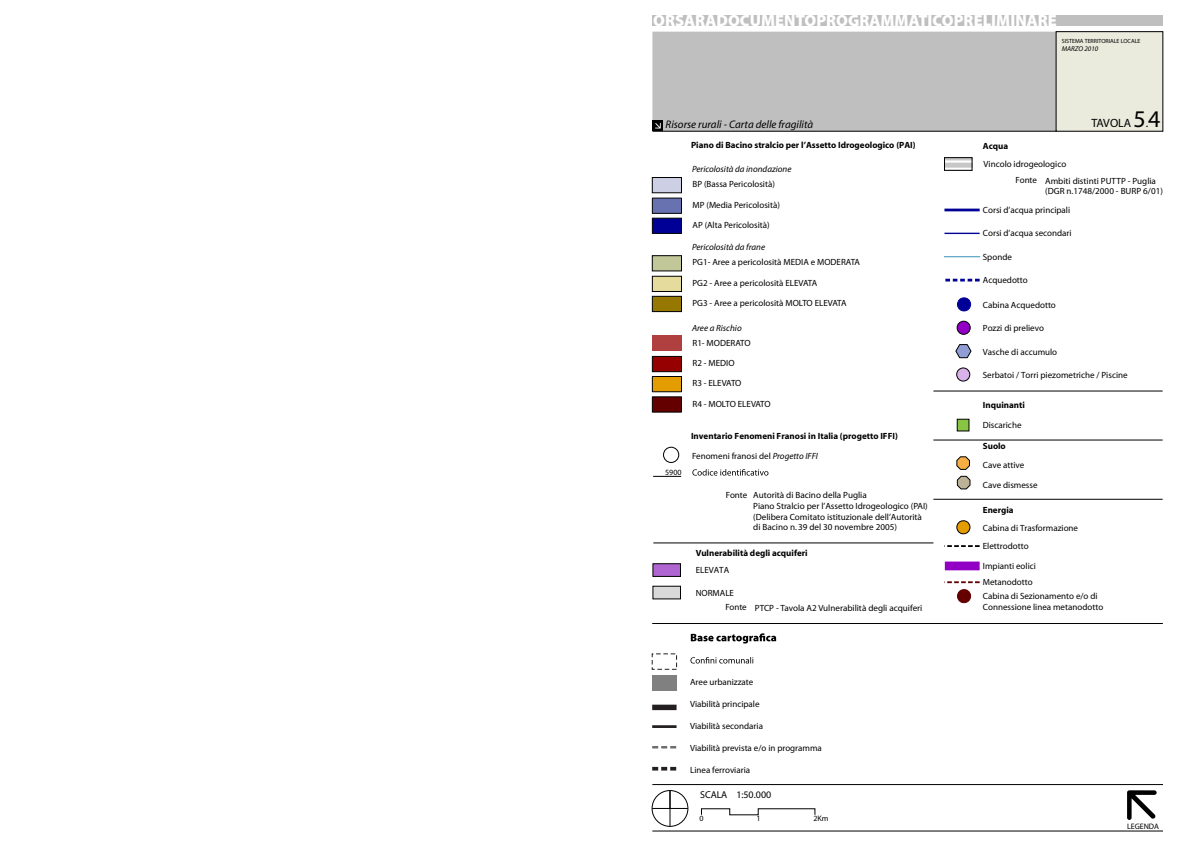
<style>
.page{position:relative;width:1191px;height:842px;background:#fff}
.page>*{position:absolute;margin:0;border:0;box-sizing:border-box;transform-origin:0 0}
.t1{font:900 16.2px "Myriad Pro";color:#fff}
.t2{font:12px "Myriad Pro";color:#000}
.t3{font:italic 11px "Myriad";color:#000}
.t4{font:10px "Myriad Pro";letter-spacing:-.015em;color:#000}
.t5{font:9px/10.8px "Myriad";color:#000}
.t6{font:9px "Myriad Pro";color:#000}
.t7{font:700 9px "Myriad";color:#000}
.t8{font:italic 9px "Myriad Pro";color:#000}
.t9{font:8px "Myriad";color:#000}
.t10{font:8px "Myriad Pro";color:#000}
.t11{font:7.9px "Myriad";color:#010000}
.t12{font:italic 7px "Myriad";color:#000}
.t13{font:6px "Myriad";color:#000}
.s1{font-size:24px}
.s2{font-style:italic}
</style>
<div class="page">
<div style="left:652px;top:177px;width:29px;height:16px;background:#cdd0e5;border:1px solid #000"></div>
<div style="left:652px;top:198px;width:29px;height:15px;background:#6872b0"></div>
<div style="left:652px;top:218px;width:29px;height:16px;background:#000096;border:1px solid #000"></div>
<div style="left:652px;top:256px;width:29px;height:15px;background:#c1c799"></div>
<div style="left:652px;top:276px;width:29px;height:16px;background:#e5db9c;border:1px solid #000"></div>
<div style="left:652px;top:296px;width:29px;height:16px;background:#967800;border:1px solid #000"></div>
<div style="left:652px;top:336px;width:29px;height:15px;background:#b04040"></div>
<div style="left:652px;top:356px;width:29px;height:16px;background:#960000;border:1px solid #000"></div>
<div style="left:652px;top:376px;width:29px;height:16px;background:#e39d00;border:1px solid #000"></div>
<div style="left:652px;top:397px;width:29px;height:15px;background:#640000"></div>
<svg style="left:692px;top:469px;width:76px;height:7px"></svg>
<div style="left:663px;top:447px;width:16px;height:16px;border:1px solid #000;border-radius:50%"></div>
<svg style="left:956px;top:520px;width:14px;height:15px"></svg>
<svg style="left:957px;top:297px;width:14px;height:15px"></svg>
<div style="left:957px;top:321px;width:13px;height:13px;background:#9200c5;border-radius:50%"></div>
<div style="left:957px;top:321px;width:13px;height:13px;border:1px solid #000;border-radius:50%"></div>
<hr style="left:944px;top:209px;width:35px;height:2px;background:#000096">
<svg style="left:945px;top:279px;width:34px;height:2px"></svg>
<svg style="left:944px;top:545px;width:35px;height:2px"></svg>
<svg style="left:944px;top:581px;width:35px;height:23px"></svg>
<div style="left:944px;top:561px;width:35px;height:9px;background:#9200c5"></div>
<hr style="left:944px;top:233px;width:35px;height:1px;background:#000096">
<hr style="left:944px;top:256px;width:35px;height:1px;background:#3b91ba">
<svg style="left:955px;top:344px;width:16px;height:14px"></svg>
<div style="left:956px;top:368px;width:13px;height:13px;background:#d7b3e9;border-radius:50%"></div>
<div style="left:956px;top:368px;width:14px;height:13px;border:1px solid #000;border-radius:50%"></div>
<div style="left:957px;top:419px;width:12px;height:12px;background:#88c543;border:1px solid #000"></div>
<svg style="left:956px;top:456px;width:13px;height:14px"></svg>
<svg style="left:957px;top:476px;width:13px;height:13px"></svg>
<div style="left:652px;top:15px;width:510px;height:11px;background:#bfbfbf"></div>
<svg style="left:652px;top:31px;width:511px;height:100px;background:#c6c6c3"></svg>
<div style="left:652px;top:120px;width:11px;height:11px;background:#000"></div>
<svg style="left:655px;top:123px;width:6px;height:5px"></svg>
<svg style="left:690px;top:657px;width:63px;height:6px"></svg>
<svg style="left:691px;top:633px;width:85px;height:10px"></svg>
<div style="left:652px;top:653px;width:25px;height:17px;border:1px dashed #231f20"></div>
<div style="left:652px;top:676px;width:24px;height:15px;background:#808080"></div>
<div style="left:652px;top:705px;width:24px;height:5px;background:#231f20"></div>
<hr style="left:652px;top:725px;width:24px;height:3px;background:#231f20">
<svg style="left:652px;top:746px;width:24px;height:2px"></svg>
<svg style="left:652px;top:767px;width:24px;height:3px"></svg>
<hr style="left:652px;top:623px;width:510px;height:1px;background:#000">
<svg style="left:653px;top:476px;width:28px;height:1px"></svg>
<div style="left:653px;top:586px;width:27px;height:13px;background:#d9d9d9"></div>
<div style="left:653px;top:564px;width:27px;height:12px;background:#af66d2"></div>
<hr style="left:652px;top:831px;width:511px;height:1px;background:#000">
<svg style="left:1127px;top:790px;width:29px;height:30px"></svg>
<div style="left:652px;top:790px;width:36px;height:36px;border:1px solid #000;border-radius:50%"></div>
<svg style="left:669px;top:790px;width:2px;height:36px"></svg>
<hr style="left:652px;top:808px;width:36px;height:1px;background:#000">
<svg style="left:701px;top:808px;width:114px;height:7px"></svg>
<hr style="left:652px;top:784px;width:511px;height:1px;background:#000">
<svg style="left:946px;top:160px;width:24px;height:8px"></svg>
<h1 class="t1" style="left:653px;top:9px;width:405px">ORSARADOCUMENTOPROGRAMMATICOPRELIMINARE</h1>
<p class="t13" style="left:1061px;top:38px;width:80px">SISTEMA TERRITORIALE LOCALE</p>
<p class="t12" style="left:1061px;top:45px;width:38px">MARZO 2010</p>
<p class="t3" style="left:665px;top:119px;width:149px">Risorse rurali - Carta delle fragilità</p>
<h2 class="t2" style="left:1091px;top:116px;width:70px">TAVOLA <span class="s1">5</span>.<span class="s1">4</span></h2>
<p class="t7" style="left:691px;top:141px;width:226px">Piano di Bacino stralcio per l’Assetto Idrogeologico (PAI)</p>
<p class="t8" style="left:692px;top:164px;width:101px">Pericolosità da inondazione</p>
<p class="t6" style="left:692px;top:179px;width:84px">BP (Bassa Pericolosità)</p>
<p class="t6" style="left:692px;top:199px;width:89px">MP (Media Pericolosità)</p>
<p class="t6" style="left:692px;top:219px;width:79px">AP (Alta Pericolosità)</p>
<p class="t8" style="left:692px;top:242px;width:75px">Pericolosità da frane</p>
<p class="t6" style="left:692px;top:257px;width:169px">PG1- Aree a pericolosità MEDIA e MODERATA</p>
<p class="t6" style="left:692px;top:277px;width:126px">PG2 - Aree a pericolosità ELEVATA</p>
<p class="t6" style="left:692px;top:297px;width:155px">PG3 - Aree a pericolosità MOLTO ELEVATA</p>
<p class="t8" style="left:692px;top:322px;width:51px">Aree a Rischio</p>
<p class="t6" style="left:692px;top:337px;width:60px">R1- MODERATO</p>
<p class="t6" style="left:692px;top:357px;width:44px">R2 - MEDIO</p>
<p class="t6" style="left:692px;top:378px;width:50px">R3 - ELEVATO</p>
<p class="t6" style="left:692px;top:398px;width:80px">R4 - MOLTO ELEVATO</p>
<p class="t10" style="left:665px;top:467px;width:18px">5900</p>
<p class="t7" style="left:691px;top:431px;width:208px">Inventario Fenomeni Franosi in Italia (progetto IFFI)</p>
<p class="t6" style="left:692px;top:451px;width:127px">Fenomeni franosi del <span class="s2">Progetto IFFI</span></p>
<p class="t5" style="left:753px;top:490px;width:176px">Autorità di Bacino della Puglia<br>Piano Stralcio per l’Assetto Idrogeologico (PAI) (Delibera Comitato istituzionale dell’Autorità di Bacino n. 39 del 30 novembre 2005)</p>
<p class="t5" style="left:726px;top:490px;width:23px">Fonte</p>
<p class="t7" style="left:695px;top:549px;width:114px">Vulnerabilità degli acquiferi</p>
<p class="t5" style="left:695px;top:565px;width:35px">ELEVATA</p>
<p class="t5" style="left:695px;top:588px;width:40px">NORMALE</p>
<p class="t5" style="left:725px;top:603px;width:198px">Fonte PTCP - Tavola A2 Vulnerabilità degli acquiferi</p>
<p class="t6" style="left:690px;top:677px;width:65px">Aree urbanizzate</p>
<p class="t6" style="left:690px;top:698px;width:71px">Viabilità principale</p>
<p class="t6" style="left:690px;top:720px;width:74px">Viabilità secondaria</p>
<p class="t6" style="left:690px;top:742px;width:133px">Viabilità prevista e/o in programma</p>
<p class="t6" style="left:690px;top:764px;width:62px">Linea ferroviaria</p>
<p class="t4" style="left:700px;top:788px;width:72px">SCALA 1:50.000</p>
<p class="t9" style="left:699px;top:815px;width:6px">0</p>
<p class="t9" style="left:756px;top:815px;width:6px">1</p>
<p class="t9" style="left:813px;top:815px;width:17px">2Km</p>
<p class="t7" style="left:983px;top:142px;width:27px">Acqua</p>
<p class="t5" style="left:983px;top:159px;width:84px">Vincolo idrogeologico</p>
<p class="t5" style="left:1015px;top:175px;width:23px">Fonte</p>
<p class="t5" style="left:1045px;top:176px;width:119px">Ambiti distinti PUTTP - Puglia (DGR n.1748/2000 - BURP 6/01)</p>
<p class="t5" style="left:983px;top:205px;width:89px">Corsi d’acqua principali</p>
<p class="t5" style="left:983px;top:228px;width:90px">Corsi d’acqua secondari</p>
<p class="t5" style="left:983px;top:252px;width:31px">Sponde</p>
<p class="t5" style="left:983px;top:275px;width:46px">Acquedotto</p>
<p class="t5" style="left:983px;top:300px;width:75px">Cabina Acquedotto</p>
<p class="t5" style="left:983px;top:323px;width:63px">Pozzi di prelievo</p>
<p class="t5" style="left:983px;top:347px;width:76px">Vasche di accumulo</p>
<p class="t5" style="left:983px;top:370px;width:146px">Serbatoi / Torri piezometriche / Piscine</p>
<p class="t7" style="left:983px;top:401px;width:43px">Inquinanti</p>
<p class="t5" style="left:983px;top:420px;width:40px">Discariche</p>
<p class="t5" style="left:983px;top:459px;width:43px">Cave attive</p>
<p class="t5" style="left:983px;top:480px;width:56px">Cave dismesse</p>
<p class="t7" style="left:983px;top:441px;width:24px">Suolo</p>
<p class="t7" style="left:983px;top:505px;width:32px">Energia</p>
<p class="t5" style="left:983px;top:522px;width:97px">Cabina di Trasformazione</p>
<p class="t5" style="left:983px;top:541px;width:47px">Elettrodotto</p>
<p class="t5" style="left:983px;top:577px;width:51px">Metanodotto</p>
<p class="t5" style="left:983px;top:561px;width:55px">Impianti eolici</p>
<p class="t5" style="left:983px;top:591px;width:122px">Cabina di Sezionamento e/o di<br>Connessione linea metanodotto</p>
<p class="t11" style="left:1127px;top:823px;width:33px">LEGENDA</p>
</div>
